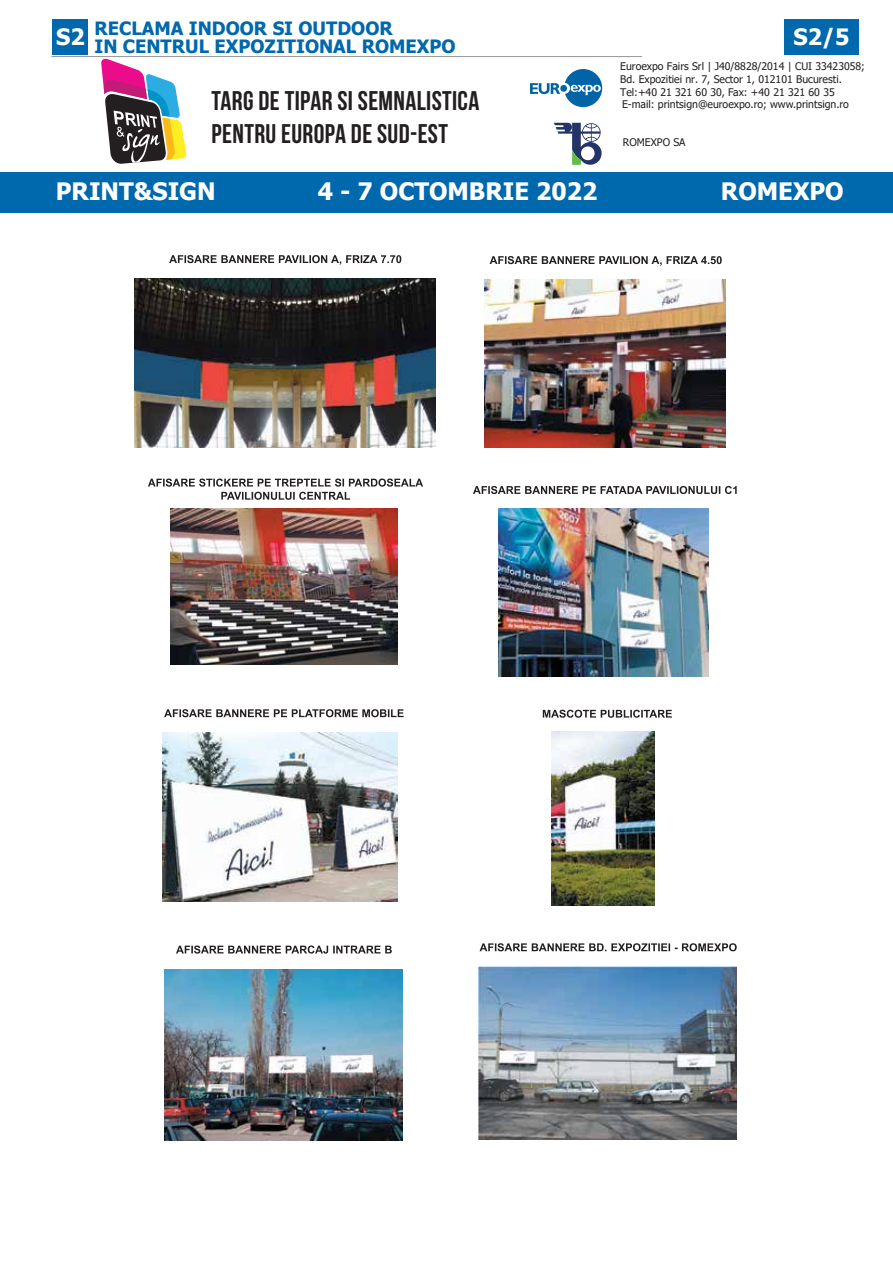
<style>
.page{position:relative;width:893px;height:1263px;background:#fff}
.page>*{position:absolute;margin:0;border:0;box-sizing:border-box;transform-origin:0 0}
.t1{font:700 27px/32.4px "Bebas Neue";letter-spacing:.015em;color:#231f20}
.t2{font:700 24px "Tahoma";color:#fff}
.t3{font:700 22.5px "Tahoma";color:#fff}
.t4{font:700 18.3px/18px "Tahoma";color:#0068ac}
.t5{font:10.5px/12.9px "Tahoma";color:#231f20}
</style>
<div class="page">
<hr style="left:52px;top:56px;width:590px;height:1px;background:#939598">
<div style="left:52px;top:19px;width:36px;height:36px;background:#0068ac"></div>
<div style="left:784px;top:19px;width:74px;height:36px;background:#0068ac"></div>
<img style="left:551px;top:731px;width:103px;height:174px">
<svg style="left:543px;top:710px;width:129px;height:8px"></svg>
<img style="left:165px;top:969px;width:238px;height:172px">
<svg style="left:176px;top:945px;width:216px;height:9px"></svg>
<img style="left:479px;top:967px;width:258px;height:172px">
<svg style="left:479px;top:943px;width:258px;height:8px"></svg>
<img style="left:134px;top:279px;width:301px;height:168px">
<svg style="left:169px;top:255px;width:232px;height:10px"></svg>
<img style="left:484px;top:280px;width:241px;height:167px">
<svg style="left:490px;top:256px;width:232px;height:10px"></svg>
<img style="left:170px;top:509px;width:228px;height:155px">
<svg style="left:148px;top:478px;width:275px;height:22px"></svg>
<img style="left:498px;top:509px;width:211px;height:168px">
<svg style="left:473px;top:486px;width:264px;height:8px"></svg>
<img style="left:163px;top:733px;width:234px;height:168px">
<svg style="left:164px;top:709px;width:240px;height:8px"></svg>
<div style="left:0;top:172px;width:893px;height:41px;background:#0068ac"></div>
<svg style="left:101px;top:58px;width:86px;height:106px"></svg>
<svg style="left:530px;top:69px;width:72px;height:38px"></svg>
<div style="left:560px;top:85px;width:7px;height:7px;background:#0064a6;border-radius:50%"></div>
<svg style="left:554px;top:123px;width:48px;height:42px"></svg>
<h3 class="t4" style="left:95px;top:20px;width:362px">RECLAMA INDOOR SI OUTDOOR<br>IN CENTRUL EXPOZITIONAL ROMEXPO</h3>
<h3 class="t3" style="left:56px;top:21px;width:30px">S2</h3>
<h3 class="t3" style="left:793px;top:21px;width:57px">S2/5</h3>
<h1 class="t1" style="left:212px;top:84px;width:269px">TARG DE TIPAR SI SEMNALISTICA<br>PENTRU EUROPA DE SUD-EST</h1>
<p class="t5" style="left:620px;top:61px;width:246px">Euroexpo Fairs Srl | J40/8828/2014 | CUI 33423058;<br>Bd. Expozitiei nr. 7, Sector 1, 012101 Bucuresti.<br>Tel:+40 21 321 60 30, Fax: +40 21 321 60 35</p>
<p class="t5" style="left:622px;top:98px;width:228px">E-mail: printsign@euroexpo.ro; www.printsign.ro</p>
<p class="t5" style="left:623px;top:137px;width:64px">ROMEXPO SA</p>
<h2 class="t2" style="left:56px;top:175px;width:161px">PRINT&amp;SIGN</h2>
<h2 class="t2" style="left:318px;top:175px;width:281px">4 - 7 OCTOMBRIE 2022</h2>
<h2 class="t2" style="left:721px;top:175px;width:124px">ROMEXPO</h2>
</div>
